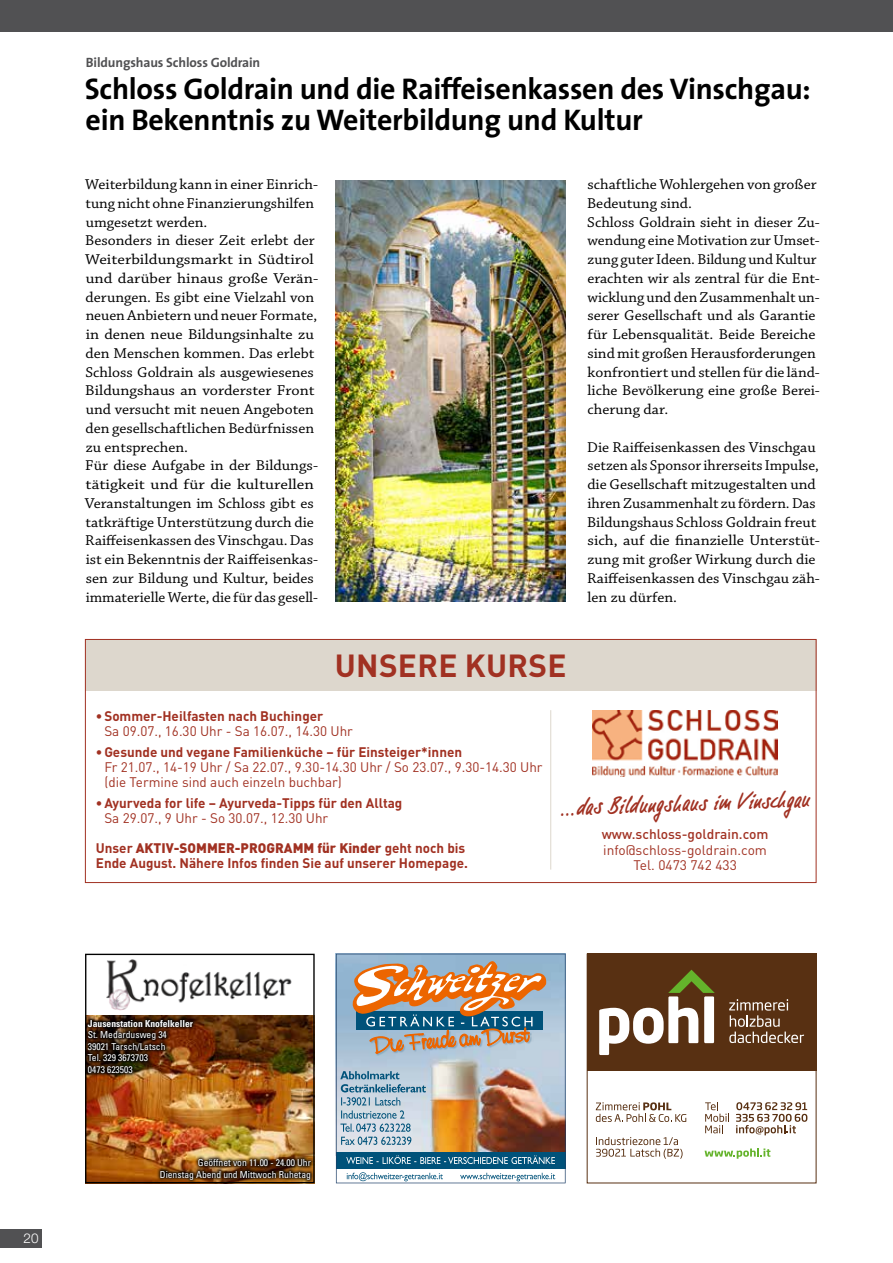
<style>
.page{position:relative;width:893px;height:1263px;background:#fff}
.page>*{position:absolute;margin:0;border:0;box-sizing:border-box;transform-origin:0 0}
.t1{font:700 31.5px "DIN Pro";letter-spacing:.01em;color:#a13122}
.t2{font:700 30px/31.5px "The Sans";letter-spacing:-.01em;color:#000}
.t3{font:25.2px "Filzerhand EF";color:#a13122}
.t4{font:15px/18.8px "Chaparral Pro";color:#000;scale:1.05 1}
.t5{font:700 13.65px/15.1px "DIN Pro";color:#a13122}
.t6{font:13.65px/15.1px "DIN Pro";color:#a13122;text-align:center}
.t7{font:500 13.65px "DIN Pro";color:#a13122}
.t8{font:700 13.5px "The Sans";letter-spacing:-.01em;color:#515153}
.t9{font:300 13.5px "Helvetica Neue LT Pro";color:#fff}
.t10{font:condensed 9.6px/11.6px "Univers LT Std";color:#fff}
.t11{font:700 condensed 9.6px "Univers LT Std";color:#fff}
.s1{font-weight:900}
</style>
<div class="page">
<div style="left:0;top:1229px;width:42px;height:19px;background:#515153"></div>
<div style="left:0;top:0;width:893px;height:31px;background:#515153"></div>
<hr style="left:892px;top:0;width:1px;height:1263px;background:#fff">
<div style="left:85px;top:639px;width:731px;height:51px;background:#ddd7cd"></div>
<img style="left:593px;top:710px;width:185px;height:66px">
<hr style="left:550px;top:710px;width:1px;height:159px;background:#ddd7cd">
<div style="left:85px;top:639px;width:731px;height:244px;border:1px solid #a13122"></div>
<img style="left:336px;top:181px;width:230px;height:421px">
<img style="left:336px;top:954px;width:230px;height:229px">
<img style="left:87px;top:1015px;width:226px;height:166px">
<img style="left:106px;top:959px;width:186px;height:51px">
<img style="left:87px;top:1015px;width:110px;height:62px">
<img style="left:156px;top:1155px;width:157px;height:26px">
<div style="left:85px;top:954px;width:230px;height:229px;border:1px solid #000"></div>
<div style="left:587px;top:954px;width:229px;height:117px;background:#583012"></div>
<svg style="left:729px;top:999px;width:75px;height:44px"></svg>
<svg style="left:599px;top:970px;width:116px;height:85px"></svg>
<svg style="left:596px;top:1102px;width:90px;height:20px"></svg>
<svg style="left:596px;top:1137px;width:87px;height:22px"></svg>
<svg style="left:705px;top:1148px;width:65px;height:11px"></svg>
<div style="left:587px;top:954px;width:229px;height:229px;border:1px solid #583012"></div>
<svg style="left:705px;top:1102px;width:24px;height:31px"></svg>
<svg style="left:736px;top:1102px;width:71px;height:33px"></svg>
<p class="t8" style="left:86px;top:51px;width:176px">Bildungshaus Schloss Goldrain</p>
<h2 class="t2" style="left:85px;top:72px;width:727px">Schloss Goldrain und die Raiffeisenkassen des Vinschgau: ein Bekenntnis zu Weiterbildung und Kultur</h2>
<p class="t4" style="left:85px;top:176px;width:224px">Weiterbildung kann in einer Einrich&shy;tung nicht ohne Finanzierungshilfen umgesetzt werden.<br>Besonders in dieser Zeit erlebt der Weiterbildungsmarkt in Südtirol und darüber hinaus große Verän&shy;derungen. Es gibt eine Vielzahl von neuen Anbietern und neuer Formate, in denen neue Bildungsinhalte zu den Menschen kommen. Das erlebt Schloss Goldrain als ausgewiesenes Bildungshaus an vorderster Front und versucht mit neuen Angeboten den gesellschaftlichen Bedürfnissen zu entsprechen.<br>Für diese Aufgabe in der Bildungs&shy;tätigkeit und für die kulturellen Veranstaltungen im Schloss gibt es tatkräftige Unterstützung durch die Raiffeisenkassen des Vinschgau. Das ist ein Bekenntnis der Raiffeisenkas&shy;sen zur Bildung und Kultur, beides immaterielle Werte, die für das gesell-</p>
<p class="t4" style="left:587px;top:176px;width:223px">schaftliche Wohlergehen von großer Bedeutung sind.<br>Schloss Goldrain sieht in dieser Zu&shy;wendung eine Motivation zur Umset&shy;zung guter Ideen. Bildung und Kultur erachten wir als zentral für die Ent&shy;wicklung und den Zusammenhalt un&shy;serer Gesellschaft und als Garantie für Lebensqualität. Beide Bereiche sind mit großen Herausforderungen konfrontiert und stellen für die länd&shy;liche Bevölkerung eine große Berei&shy;cherung dar.</p>
<p class="t4" style="left:587px;top:438px;width:223px">Die Raiffeisenkassen des Vinschgau setzen als Sponsor ihrerseits Impulse, die Gesellschaft mitzugestalten und ihren Zusammenhalt zu fördern. Das Bildungshaus Schloss Goldrain freut sich, auf die finanzielle Unterstüt&shy;zung mit großer Wirkung durch die Raiffeisenkassen des Vinschgau zäh&shy;len zu dürfen.</p>
<h1 class="t1" style="left:335px;top:644px;width:233px">UNSERE KURSE</h1>
<p class="t5" style="left:96px;top:707px;width:229px">•Sommer-Heilfasten nach Buchinger</p>
<p class="t6" style="left:104px;top:722px;width:250px">Sa 09.07., 16.30 Uhr - Sa 16.07., 14.30 Uhr</p>
<p class="t5" style="left:96px;top:743px;width:368px">•Gesunde und vegane Familienküche – für Einsteiger*innen</p>
<p class="t6" style="left:104px;top:759px;width:440px;text-align:left">Fr 21.07., 14-19 Uhr / Sa 22.07., 9.30-14.30 Uhr / So 23.07., 9.30-14.30 Uhr (die Termine sind auch einzeln buchbar)</p>
<p class="t5" style="left:96px;top:795px;width:308px">•Ayurveda for life – Ayurveda-Tipps für den Alltag</p>
<p class="t6" style="left:104px;top:810px;width:225px">Sa 29.07., 9 Uhr - So 30.07., 12.30 Uhr</p>
<p class="t5" style="left:96px;top:840px;width:374px">Unser <span class="s1">AKTIV-SOMMER-PROGRAMM für Kinder</span> geht noch bis<br>Ende August. Nähere Infos finden Sie auf unserer Homepage.</p>
<h3 class="t3" style="left:559px;top:792px;width:252px;rotate:-2deg">…das Bildungshaus im Vinschgau</h3>
<p class="t7" style="left:602px;top:825px;width:168px">www.schloss-goldrain.com</p>
<p class="t6" style="left:603px;top:841px;width:165px">info@schloss-goldrain.com<br>Tel. 0473 742 433</p>
<p class="t9" style="left:24px;top:1229px;width:16px">20</p>
<p class="t11" style="left:88px;top:1017px;width:107px">Jausenstation Knofelkeller</p>
<p class="t10" style="left:88px;top:1029px;width:80px">St. Medardusweg 34<br>39021 Tarsch/Latsch<br>Tel. 329 3673703<br>0473 623503</p>
<p class="t10" style="left:160px;top:1156px;width:153px;text-align:right">Geöffnet von 11.00 - 24.00 Uhr<br>Dienstag Abend und Mittwoch Ruhetag</p>
</div>
